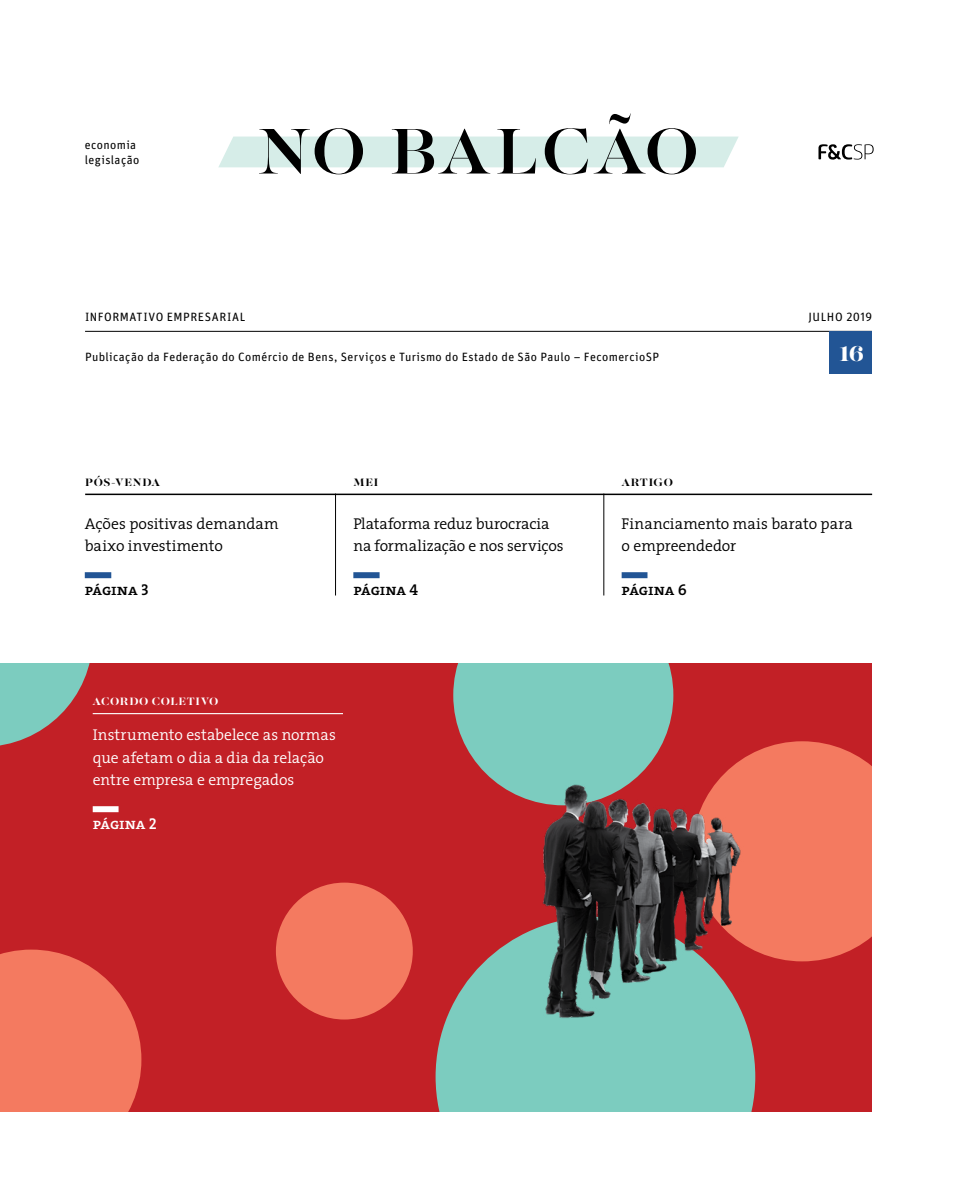
<style>
.page{position:relative;width:957px;height:1191px;background:#fff}
.page>*{position:absolute;margin:0;border:0;box-sizing:border-box;transform-origin:0 0}
.t1{font:500 72px "Majesti Banner";letter-spacing:.05em;color:#000}
.t2{font:800 24px "Majesti Banner";color:#fff}
.t3{font:300 15.75px/22.6px "The Serif";color:#000}
.t4{font:300 15.75px/22.6px "The Serif";color:#fff}
.t5{font:15.75px "The Serif Semi Bold Caps";letter-spacing:-.005em;color:#000}
.t6{font:15.75px "The Serif Semi Bold Caps";letter-spacing:-.005em;color:#fff}
.t7{font:12px/15px "Unit OT";letter-spacing:.04em;color:#000}
.t8{font:700 12px "Majesti Banner";letter-spacing:.06em;color:#000}
.t9{font:700 12px "Majesti Banner";letter-spacing:.055em;color:#fff}
</style>
<div class="page">
<div style="left:0;top:663px;width:872px;height:448px;background:#c22026"></div>
<svg style="left:0;top:663px;width:93px;height:83px"></svg>
<svg style="left:0;top:949px;width:141px;height:162px"></svg>
<div style="left:765px;top:741px;width:107px;height:220px;background:#f47a60"></div>
<svg style="left:435px;top:938px;width:320px;height:173px;fill:#7cccbf"></svg>
<svg style="left:453px;top:663px;width:220px;height:131px"></svg>
<div style="left:218px;top:137px;width:520px;height:30px;background:#d6ede8"></div>
<hr style="left:85px;top:331px;width:787px;height:1px;background:#000">
<hr style="left:335px;top:493px;width:1px;height:102px;background:#000">
<hr style="left:603px;top:493px;width:1px;height:102px;background:#000">
<hr style="left:85px;top:493px;width:787px;height:2px;background:#000">
<div style="left:85px;top:572px;width:26px;height:6px;background:#225595"></div>
<div style="left:353px;top:572px;width:26px;height:6px;background:#225595"></div>
<div style="left:621px;top:572px;width:26px;height:6px;background:#225595"></div>
<svg style="left:818px;top:144px;width:55px;height:16px"></svg>
<hr style="left:93px;top:713px;width:250px;height:1px;background:#fff">
<div style="left:93px;top:806px;width:26px;height:6px;background:#fff"></div>
<div style="left:829px;top:331px;width:43px;height:43px;background:#225595"></div>
<div style="left:276px;top:882px;width:137px;height:137px;background:#f47a60;border-radius:50%"></div>
<img style="left:515px;top:747px;width:250px;height:281px">
<p class="t7" style="left:85px;top:138px;width:56px">economia legislação</p>
<h1 class="t1" style="left:258px;top:104px;width:442px">NO BALCÃO</h1>
<p class="t7" style="left:85px;top:309px;width:162px">INFORMATIVO EMPRESARIAL</p>
<p class="t7" style="left:85px;top:349px;width:575px">Publicação da Federação do Comércio de Bens, Serviços e Turismo do Estado de São Paulo – FecomercioSP</p>
<p class="t8" style="left:85px;top:474px;width:76px">PÓS-VENDA</p>
<p class="t8" style="left:353px;top:474px;width:26px">MEI</p>
<p class="t8" style="left:622px;top:474px;width:53px">ARTIGO</p>
<p class="t7" style="left:808px;top:309px;width:65px">JULHO 2019</p>
<h2 class="t2" style="left:839px;top:338px;width:27px">16</h2>
<h3 class="t3" style="left:85px;top:511px;width:195px">Ações positivas demandam baixo investimento</h3>
<h3 class="t5" style="left:85px;top:577px;width:66px">página 3</h3>
<h3 class="t3" style="left:353px;top:511px;width:212px">Plataforma reduz burocracia na formalização e nos serviços</h3>
<h3 class="t5" style="left:353px;top:577px;width:66px">página 4</h3>
<p class="t9" style="left:93px;top:693px;width:127px">ACORDO COLETIVO</p>
<h3 class="t4" style="left:93px;top:723px;width:245px">Instrumento estabelece as normas que afetam o dia a dia da relação entre empresa e empregados</h3>
<h3 class="t6" style="left:93px;top:810px;width:66px">página 2</h3>
<h3 class="t3" style="left:621px;top:511px;width:233px">Financiamento mais barato para o empreendedor</h3>
<h3 class="t5" style="left:621px;top:577px;width:67px">página 6</h3>
</div>
